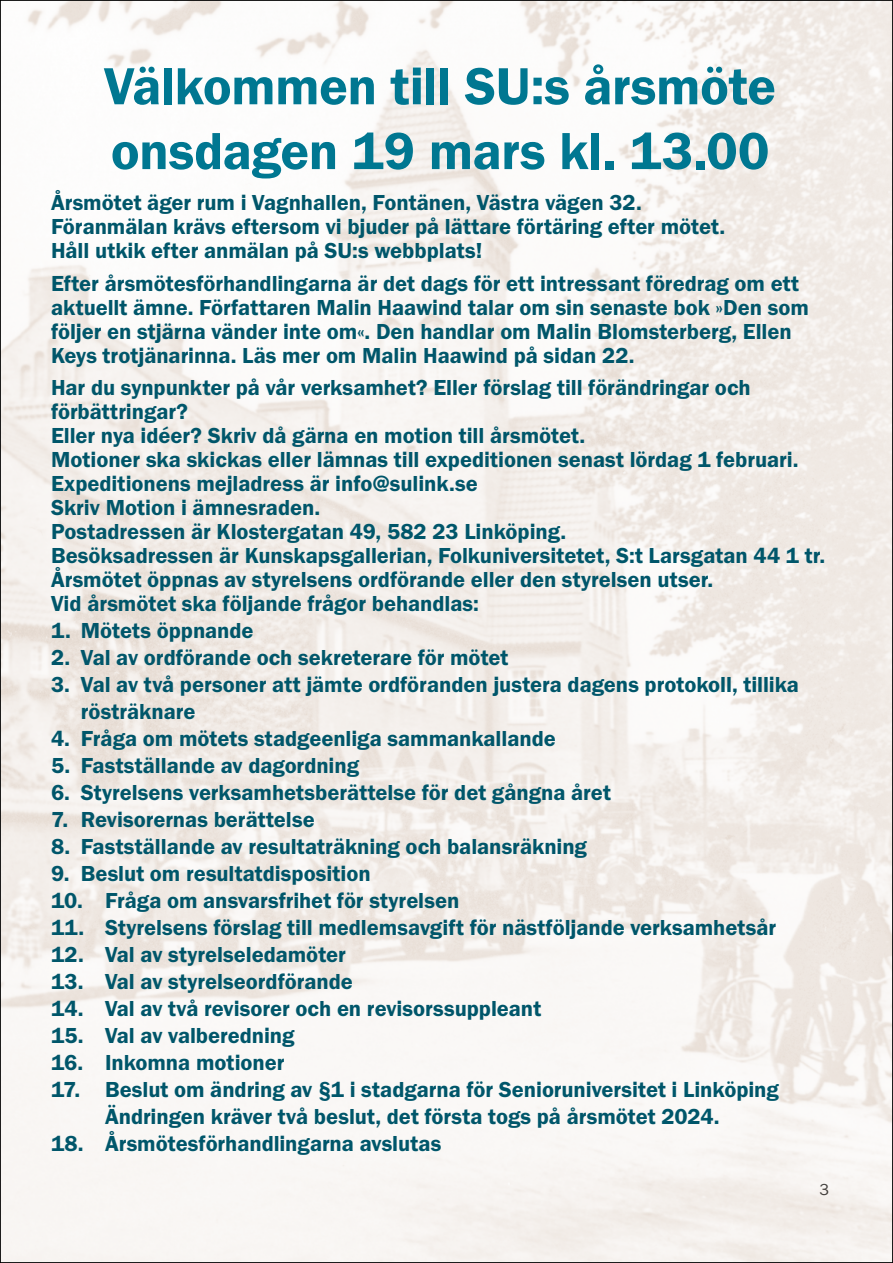
<style>
.page{position:relative;width:893px;height:1263px;background:#fff}
.page>*{position:absolute;margin:0;border:0;box-sizing:border-box;transform-origin:0 0}
.t1{font:54px/64.8px "Franklin Gothic URW Dem";letter-spacing:-.01em;color:#007791}
.t2{font:22.5px/24px "Franklin Gothic URW Dem";letter-spacing:-.005em;color:#00566a}
.t3{font:16.5px "Franklin Gothic URW Boo";color:#000}
</style>
<div class="page">
<img style="left:2px;top:2px;width:889px;height:1259px">
<h1 class="t1" style="left:104px;top:53px;width:673px">Välkommen till SU:s årsmöte onsdagen 19 mars kl. 13.00</h1>
<p class="t2" style="left:51px;top:190px;width:676px">Årsmötet äger rum i Vagnhallen, Fontänen, Västra vägen 32.<br>Föranmälan krävs eftersom vi bjuder på lättare förtäring efter mötet.<br>Håll utkik efter anmälan på SU:s webbplats!</p>
<p class="t2" style="left:51px;top:271px;width:759px">Efter årsmötesförhandlingarna är det dags för ett intressant föredrag om ett aktuellt ämne. Författaren Malin Haawind talar om sin senaste bok »Den som följer en stjärna vänder inte om«. Den handlar om Malin Blomsterberg, Ellen Keys trotjänarinna. Läs mer om Malin Haawind på sidan 22.</p>
<p class="t2" style="left:51px;top:375px;width:776px">Har du synpunkter på vår verksamhet? Eller förslag till förändringar och förbättringar?<br>Eller nya idéer? Skriv då gärna en motion till årsmötet.<br>Motioner ska skickas eller lämnas till expeditionen senast lördag 1 februari.<br>Expeditionens mejladress är info@sulink.se<br>Skriv Motion i ämnesraden.<br>Postadressen är Klostergatan 49, 582 23 Linköping.<br>Besöksadressen är Kunskapsgallerian, Folkuniversitetet, S:t Larsgatan 44 1 tr.<br>Årsmötet öppnas av styrelsens ordförande eller den styrelsen utser.<br>Vid årsmötet ska följande frågor behandlas:</p>
<p class="t2" style="left:51px;top:618px;width:204px">1. Mötets öppnande</p>
<p class="t2" style="left:51px;top:645px;width:459px">2. Val av ordförande och sekreterare för mötet</p>
<p class="t2" style="left:81px;top:671px;width:720px;line-height:27px;text-indent:-30px">3. Val av två personer att jämte ordföranden justera dagens protokoll, tillika rösträknare</p>
<p class="t2" style="left:51px;top:726px;width:506px">4. Fråga om mötets stadgeenliga sammankallande</p>
<p class="t2" style="left:51px;top:753px;width:310px">5. Fastställande av dagordning</p>
<p class="t2" style="left:51px;top:780px;width:561px">6. Styrelsens verksamhetsberättelse för det gångna året</p>
<p class="t2" style="left:51px;top:807px;width:265px">7. Revisorernas berättelse</p>
<p class="t2" style="left:51px;top:834px;width:538px">8. Fastställande av resultaträkning och balansräkning</p>
<p class="t2" style="left:51px;top:861px;width:321px">9. Beslut om resultatdisposition</p>
<p class="t2" style="left:51px;top:888px;width:410px">10. Fråga om ansvarsfrihet för styrelsen</p>
<p class="t2" style="left:51px;top:915px;width:727px">11. Styrelsens förslag till medlemsavgift för nästföljande verksamhetsår</p>
<p class="t2" style="left:51px;top:942px;width:296px">12. Val av styrelseledamöter</p>
<p class="t2" style="left:51px;top:969px;width:303px">13. Val av styrelseordförande</p>
<p class="t2" style="left:51px;top:996px;width:492px">14. Val av två revisorer och en revisorssuppleant</p>
<p class="t2" style="left:51px;top:1023px;width:245px">15. Val av valberedning</p>
<p class="t2" style="left:51px;top:1050px;width:235px">16. Inkomna motioner</p>
<p class="t2" style="left:51px;top:1076px;width:729px;line-height:27px;text-align:center">17. Beslut om ändring av §1 i stadgarna för Senioruniversitet i Linköping<br>Ändringen kräver två beslut, det första togs på årsmötet 2024.</p>
<p class="t2" style="left:51px;top:1131px;width:392px">18. Årsmötesförhandlingarna avslutas</p>
<p class="t3" style="left:819px;top:1179px;width:11px">3</p>
</div>
